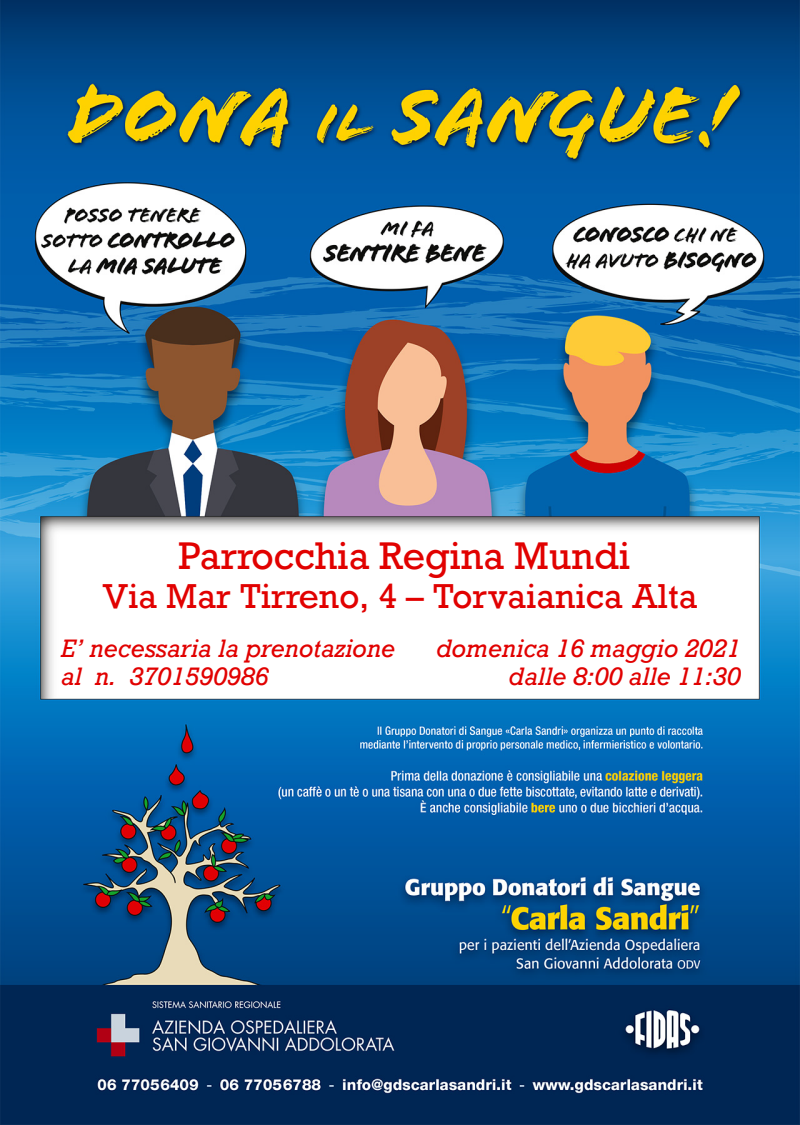
<style>
.page{position:relative;width:800px;height:1125px;background:#fff}
.page>*{position:absolute;margin:0;border:0;box-sizing:border-box;transform-origin:0 0}
.t1{font:36.25px "Rockwell";color:#e10100}
.t2{font:32.5px "Rockwell";color:#e10100}
.t3{font:italic 23.75px/28.5px "Rockwell";color:#e10100;text-align:right}
</style>
<div class="page">
<img style="left:0;top:0;width:800px;height:1125px">
<h1 class="t1" style="left:179px;top:533px;width:453px">Parrocchia Regina Mundi</h1>
<h2 class="t2" style="left:102px;top:576px;width:597px">Via Mar Tirreno, 4 – Torvaianica Alta</h2>
<p class="t3" style="left:436px;top:634px;width:306px">domenica 16 maggio 2021 dalle 8:00 alle 11:30</p>
<p class="t3" style="left:61px;top:634px;width:336px;text-align:left">E’ necessaria la prenotazione al n. 3701590986</p>
</div>
